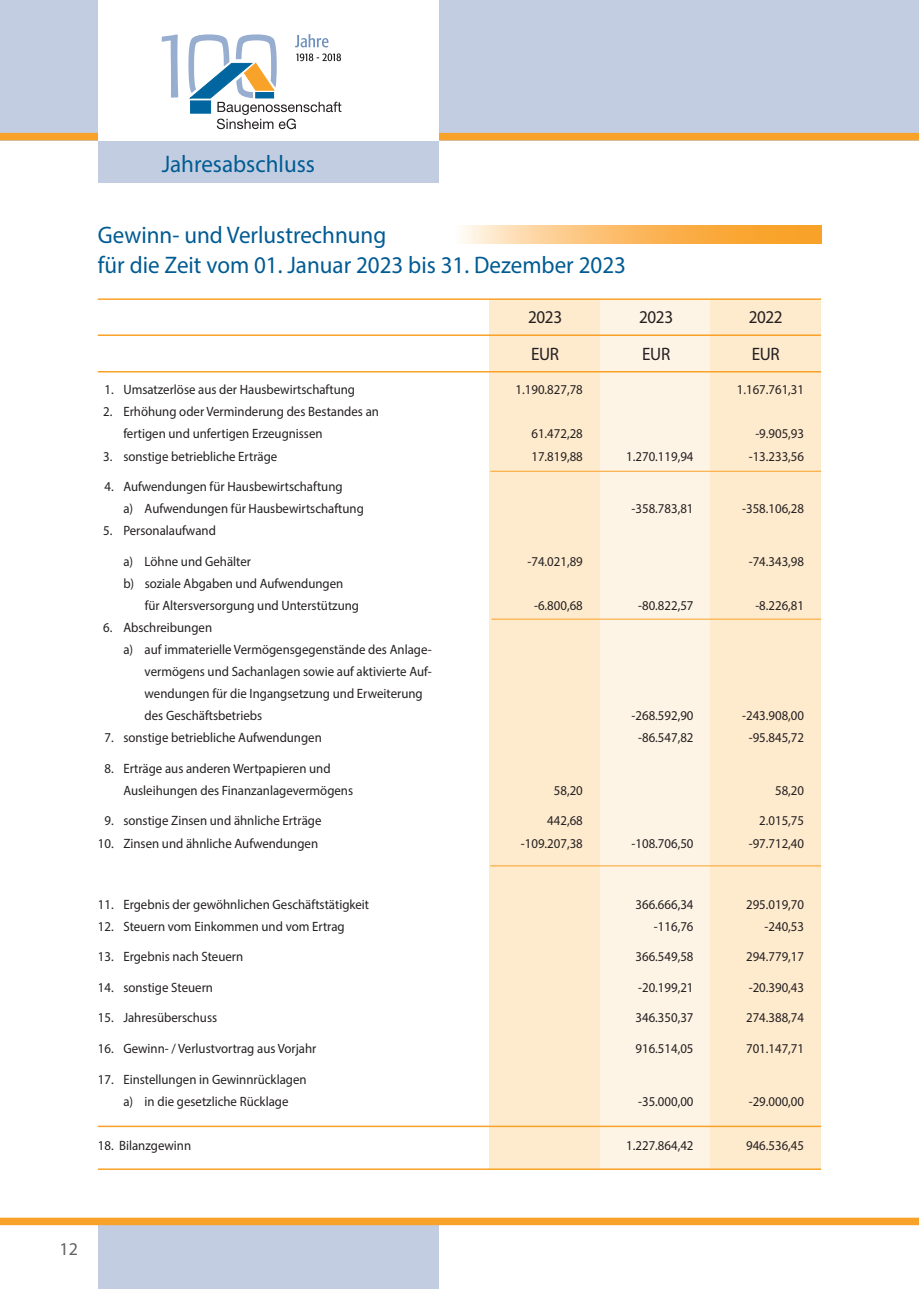
<style>
.page{position:relative;width:919px;height:1289px;background:#fff}
.page>*{position:absolute;margin:0;border:0;box-sizing:border-box;transform-origin:0 0}
.t1{font:24px/30px "Myriad Pro";color:#015b93;scale:.96 1}
.t2{font:24px "Myriad Pro";color:#015c93;scale:.96 1}
.t3{font:18px "Myriad Pro";letter-spacing:-.02em;color:#231f20;scale:.95 1}
.t4{font:18px "Myriad Pro";color:#636366}
.t5{font:13.5px/22px "Myriad Pro";color:#231f20;scale:.95 1}
</style>
<div class="page">
<div style="left:98px;top:1225px;width:340px;height:63px;background:#c3cde1"></div>
<div style="left:0;top:0;width:918px;height:141px;background:#c3cde1"></div>
<div style="left:0;top:133px;width:918px;height:7px;background:#f9a229"></div>
<div style="left:98px;top:140px;width:340px;height:43px;background:#c3cde1"></div>
<div style="left:98px;top:0;width:340px;height:140px;background:#fff"></div>
<div style="left:0;top:1217px;width:918px;height:8px;background:#f9a229"></div>
<svg style="left:162px;top:34px;width:16px;height:64px"></svg>
<svg style="left:188px;top:34px;width:153px;height:95px"></svg>
<div style="left:489px;top:299px;width:111px;height:870px;background:#feeacd"></div>
<div style="left:600px;top:299px;width:110px;height:870px;background:#fef4e6"></div>
<div style="left:710px;top:299px;width:111px;height:870px;background:#feeacd"></div>
<hr style="left:98px;top:1168px;width:723px;height:1px;background:#f9a228">
<hr style="left:98px;top:371px;width:723px;height:1px;background:#f9a228">
<hr style="left:98px;top:334px;width:723px;height:2px;background:#f9a228">
<hr style="left:98px;top:1125px;width:723px;height:2px;background:#f9a228">
<hr style="left:98px;top:298px;width:723px;height:2px;background:#f9a228">
<svg style="left:462px;top:225px;width:359px;height:18px;background:#fbbd6a"></svg>
<hr style="left:490px;top:471px;width:331px;height:1px;background:#f9a228">
<hr style="left:491px;top:618px;width:330px;height:1px;background:#f9a228">
<hr style="left:490px;top:865px;width:331px;height:1px;background:#f9a228">
<h1 class="t2" style="left:162px;top:149px;width:161px">Jahresabschluss</h1>
<h1 class="t1" style="left:98px;top:220px;width:551px">Gewinn- und Verlustrechnung<br>für die Zeit vom 01. Januar 2023 bis 31. Dezember 2023</h1>
<h2 class="t3" style="left:528px;top:306px;width:37px">2023</h2>
<h2 class="t3" style="left:639px;top:306px;width:37px">2023</h2>
<h2 class="t3" style="left:748px;top:306px;width:37px">2022</h2>
<h2 class="t3" style="left:531px;top:342px;width:31px">EUR</h2>
<h2 class="t3" style="left:642px;top:342px;width:31px">EUR</h2>
<h2 class="t3" style="left:751px;top:342px;width:31px">EUR</h2>
<p class="t5" style="left:104px;top:378px;width:265px">1. Umsatzerlöse aus der Hausbewirtschaftung</p>
<p class="t5" style="left:515px;top:378px;width:72px">1.190.827,78</p>
<p class="t5" style="left:736px;top:378px;width:72px">1.167.761,31</p>
<p class="t5" style="left:123px;top:400px;width:270px;text-indent:-20px">2. Erhöhung oder Verminderung des Bestandes an fertigen und unfertigen Erzeugnissen</p>
<p class="t5" style="left:531px;top:422px;width:56px">61.472,28</p>
<p class="t5" style="left:755px;top:422px;width:53px">-9.905,93</p>
<p class="t5" style="left:103px;top:445px;width:185px">3. sonstige betriebliche Erträge</p>
<p class="t5" style="left:531px;top:445px;width:56px">17.819,88</p>
<p class="t5" style="left:626px;top:445px;width:72px">1.270.119,94</p>
<p class="t5" style="left:748px;top:445px;width:60px">-13.233,56</p>
<p class="t5" style="left:123px;top:475px;width:255px;text-indent:-19px">4. Aufwendungen für Hausbewirtschaftung<br>a) Aufwendungen für Hausbewirtschaftung</p>
<p class="t5" style="left:631px;top:497px;width:67px">-358.783,81</p>
<p class="t5" style="left:742px;top:497px;width:67px">-358.106,28</p>
<p class="t5" style="left:103px;top:519px;width:120px">5. Personalaufwand</p>
<p class="t5" style="left:123px;top:550px;width:136px">a) Löhne und Gehälter</p>
<p class="t5" style="left:527px;top:550px;width:60px">-74.021,89</p>
<p class="t5" style="left:748px;top:550px;width:60px">-74.343,98</p>
<p class="t5" style="left:145px;top:572px;width:227px;text-indent:-21px">b) soziale Abgaben und Aufwendungen für Altersversorgung und Unterstützung</p>
<p class="t5" style="left:534px;top:594px;width:53px">-6.800,68</p>
<p class="t5" style="left:638px;top:594px;width:60px">-80.822,57</p>
<p class="t5" style="left:755px;top:594px;width:53px">-8.226,81</p>
<p class="t5" style="left:103px;top:616px;width:116px">6. Abschreibungen</p>
<p class="t5" style="left:123px;top:638px;width:326px">a) auf immaterielle Vermögensgegenstände des Anlage-</p>
<p class="t5" style="left:145px;top:660px;width:304px">vermögens und Sachanlagen sowie auf aktivierte Auf-</p>
<p class="t5" style="left:145px;top:682px;width:294px">wendungen für die Ingangsetzung und Erweiterung</p>
<p class="t5" style="left:145px;top:704px;width:125px">des Geschäftsbetriebs</p>
<p class="t5" style="left:631px;top:704px;width:67px">-268.592,90</p>
<p class="t5" style="left:742px;top:704px;width:67px">-243.908,00</p>
<p class="t5" style="left:104px;top:726px;width:230px">7. sonstige betriebliche Aufwendungen</p>
<p class="t5" style="left:638px;top:726px;width:60px">-86.547,82</p>
<p class="t5" style="left:748px;top:726px;width:60px">-95.845,72</p>
<p class="t5" style="left:123px;top:757px;width:243px;text-indent:-19px">8. Erträge aus anderen Wertpapieren und<br>Ausleihungen des Finanzanlagevermögens</p>
<p class="t5" style="left:554px;top:779px;width:32px">58,20</p>
<p class="t5" style="left:775px;top:779px;width:32px">58,20</p>
<p class="t5" style="left:104px;top:809px;width:230px">9. sonstige Zinsen und ähnliche Erträge</p>
<p class="t5" style="left:547px;top:809px;width:39px">442,68</p>
<p class="t5" style="left:759px;top:809px;width:49px">2.015,75</p>
<p class="t5" style="left:98px;top:831px;width:233px">10. Zinsen und ähnliche Aufwendungen</p>
<p class="t5" style="left:521px;top:831px;width:67px">-109.207,38</p>
<p class="t5" style="left:631px;top:831px;width:67px">-108.706,50</p>
<p class="t5" style="left:748px;top:831px;width:60px">-97.712,40</p>
<p class="t5" style="left:98px;top:892px;width:287px">11. Ergebnis der gewöhnlichen Geschäftstätigkeit</p>
<p class="t5" style="left:635px;top:892px;width:62px">366.666,34</p>
<p class="t5" style="left:746px;top:892px;width:62px">295.019,70</p>
<p class="t5" style="left:98px;top:915px;width:261px">12. Steuern vom Einkommen und vom Ertrag</p>
<p class="t5" style="left:654px;top:915px;width:43px">-116,76</p>
<p class="t5" style="left:764px;top:915px;width:43px">-240,53</p>
<p class="t5" style="left:98px;top:945px;width:154px">13. Ergebnis nach Steuern</p>
<p class="t5" style="left:635px;top:945px;width:62px">366.549,58</p>
<p class="t5" style="left:746px;top:945px;width:62px">294.779,17</p>
<p class="t5" style="left:98px;top:976px;width:123px">14. sonstige Steuern</p>
<p class="t5" style="left:638px;top:976px;width:60px">-20.199,21</p>
<p class="t5" style="left:748px;top:976px;width:60px">-20.390,43</p>
<p class="t5" style="left:98px;top:1006px;width:127px">15. Jahresüberschuss</p>
<p class="t5" style="left:635px;top:1006px;width:62px">346.350,37</p>
<p class="t5" style="left:746px;top:1006px;width:62px">274.388,74</p>
<p class="t5" style="left:98px;top:1037px;width:231px">16. Gewinn- / Verlustvortrag aus Vorjahr</p>
<p class="t5" style="left:635px;top:1037px;width:62px">916.514,05</p>
<p class="t5" style="left:746px;top:1037px;width:62px">701.147,71</p>
<p class="t5" style="left:98px;top:1067px;width:221px;text-align:center">17. Einstellungen in Gewinnrücklagen a) in die gesetzliche Rücklage</p>
<p class="t5" style="left:638px;top:1089px;width:60px">-35.000,00</p>
<p class="t5" style="left:748px;top:1089px;width:60px">-29.000,00</p>
<p class="t5" style="left:98px;top:1133px;width:100px">18. Bilanzgewinn</p>
<p class="t5" style="left:626px;top:1133px;width:72px">1.227.864,42</p>
<p class="t5" style="left:746px;top:1133px;width:62px">946.536,45</p>
<h2 class="t4" style="left:60px;top:1237px;width:20px">12</h2>
</div>
